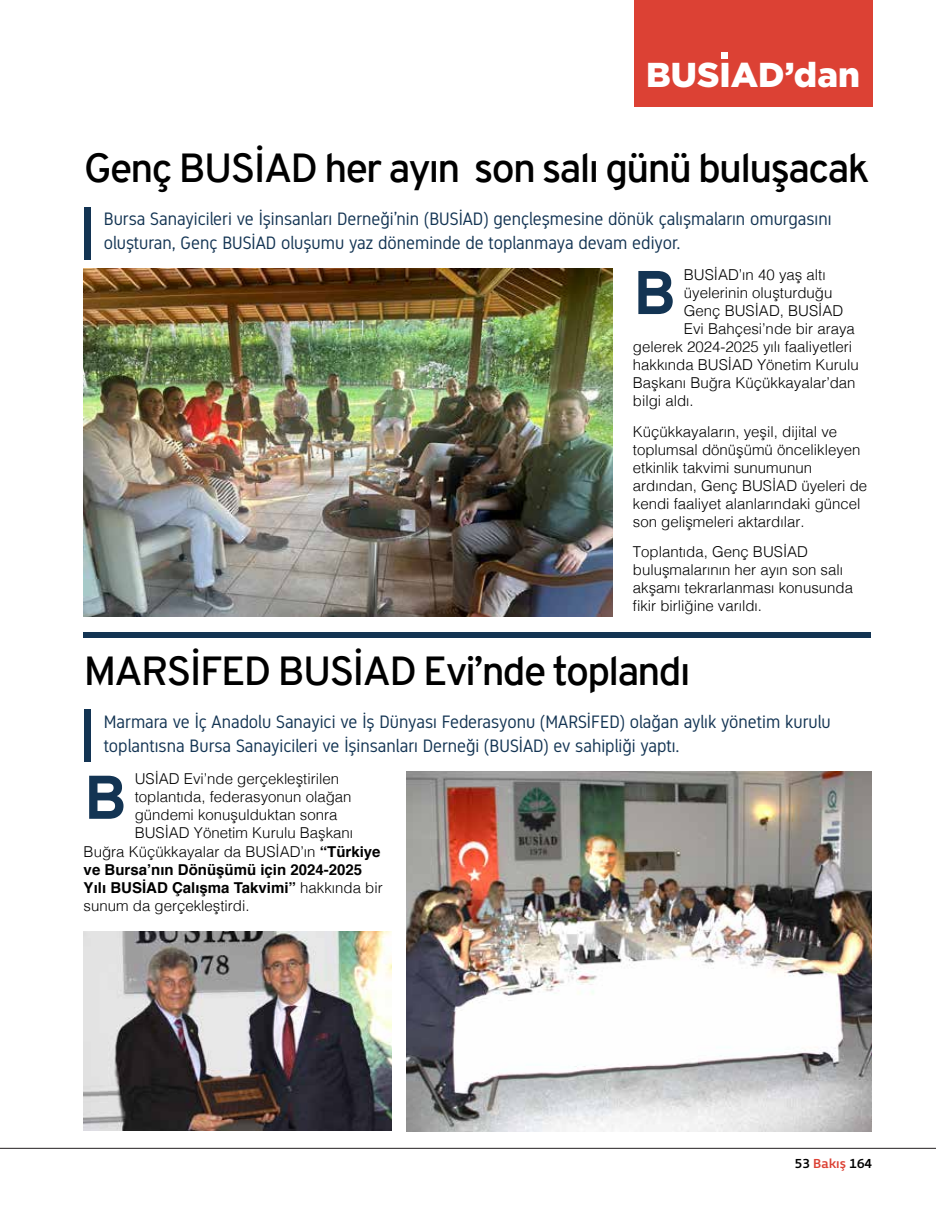
<style>
.page{position:relative;width:936px;height:1212px;background:#fff}
.page>*{position:absolute;margin:0;border:0;box-sizing:border-box;transform-origin:0 0}
.t1{font:700 61.5px "Overpass";color:#133453}
.t2{font:40.5px "Overpass";letter-spacing:-.04em;color:#000}
.t3{font:900 34.5px "Gotham";color:#fff}
.t4{font:18px/24px "Gidole";color:#133453}
.t5{font:300 15px/18px "Helvetica";color:#000}
.t6{font:700 15px "Helvetica";color:#000}
.t7{font:13.5px "Priva Three Pro";color:#000}
.s1{font-weight:700}
.s2{font-weight:300}
.s3{color:#dc4134}
</style>
<div class="page">
<img style="left:406px;top:771px;width:465px;height:360px">
<div style="left:634px;top:0;width:238px;height:106px;background:#dc4134"></div>
<hr style="left:0;top:1148px;width:935px;height:1px;background:#231f20">
<div style="left:721px;top:52px;width:7px;height:7px;background:#fff"></div>
<div style="left:84px;top:633px;width:787px;height:5px;background:#133453"></div>
<div style="left:84px;top:207px;width:6px;height:52px;background:#133453"></div>
<div style="left:84px;top:709px;width:6px;height:53px;background:#133453"></div>
<img style="left:84px;top:269px;width:528px;height:347px">
<img style="left:84px;top:931px;width:307px;height:199px">
<h3 class="t3" style="left:646px;top:55px;width:215px">BUSIAD’dan</h3>
<h2 class="t2" style="left:84px;top:143px;width:787px">Genç BUSİAD her ayın son salı günü buluşacak</h2>
<p class="t4" style="left:104px;top:207px;width:729px">Bursa Sanayicileri ve İşinsanları Derneği’nin (BUSİAD) gençleşmesine dönük çalışmaların omurgasını oluşturan, Genç BUSİAD oluşumu yaz döneminde de toplanmaya devam ediyor.</p>
<p class="t5" style="left:684px;top:264px;width:143px">BUSİAD’ın 40 yaş altı</p>
<p class="t5" style="left:684px;top:282px;width:150px">üyelerinin oluşturduğu</p>
<p class="t5" style="left:684px;top:300px;width:161px">Genç BUSİAD, BUSİAD</p>
<p class="t5" style="left:684px;top:318px;width:172px">Evi Bahçesi’nde bir araya</p>
<p class="t5" style="left:632px;top:336px;width:221px">gelerek 2024-2025 yılı faaliyetleri</p>
<p class="t5" style="left:632px;top:354px;width:227px">hakkında BUSİAD Yönetim Kurulu</p>
<p class="t5" style="left:632px;top:372px;width:224px">Başkanı Buğra Küçükkayalar’dan</p>
<p class="t5" style="left:632px;top:390px;width:62px">bilgi aldı.</p>
<p class="t5" style="left:632px;top:421px;width:236px">Küçükkayaların, yeşil, dijital ve toplumsal dönüşümü öncelikleyen etkinlik takvimi sunumunun ardından, Genç BUSİAD üyeleri de kendi faaliyet alanlarındaki güncel son gelişmeleri aktardılar.</p>
<p class="t5" style="left:632px;top:542px;width:222px">Toplantıda, Genç BUSİAD buluşmalarının her ayın son salı akşamı tekrarlanması konusunda fikir birliğine varıldı.</p>
<h1 class="t1" style="left:632px;top:254px;width:45px">B</h1>
<h2 class="t2" style="left:84px;top:646px;width:608px">MARSİFED BUSİAD Evi’nde toplandı</h2>
<p class="t4" style="left:104px;top:709px;width:728px">Marmara ve İç Anadolu Sanayici ve İş Dünyası Federasyonu (MARSİFED) olağan aylık yönetim kurulu toplantısna Bursa Sanayicileri ve İşinsanları Derneği (BUSİAD) ev sahipliği yaptı.</p>
<p class="t5" style="left:135px;top:769px;width:206px">USİAD Evi’nde gerçekleştirilen</p>
<p class="t5" style="left:135px;top:787px;width:218px">toplantıda, federasyonun olağan</p>
<p class="t5" style="left:135px;top:805px;width:204px">gündemi konuşulduktan sonra</p>
<p class="t5" style="left:135px;top:823px;width:220px">BUSİAD Yönetim Kurulu Başkanı</p>
<p class="t5" style="left:84px;top:841px;width:298px">Buğra Küçükkayalar da BUSİAD’ın <span class="s1">“Türkiye</span></p>
<p class="t6" style="left:84px;top:857px;width:280px">ve Bursa’nın Dönüşümü için 2024-2025</p>
<p class="t6" style="left:84px;top:875px;width:300px">Yılı BUSİAD Çalışma Takvimi” <span class="s2">hakkında bir</span></p>
<p class="t5" style="left:84px;top:895px;width:167px">sunum da gerçekleştirdi.</p>
<h1 class="t1" style="left:84px;top:759px;width:45px">B</h1>
<p class="t7" style="left:794px;top:1154px;width:79px">53 <span class="s3">Bakış</span> 164</p>
</div>
